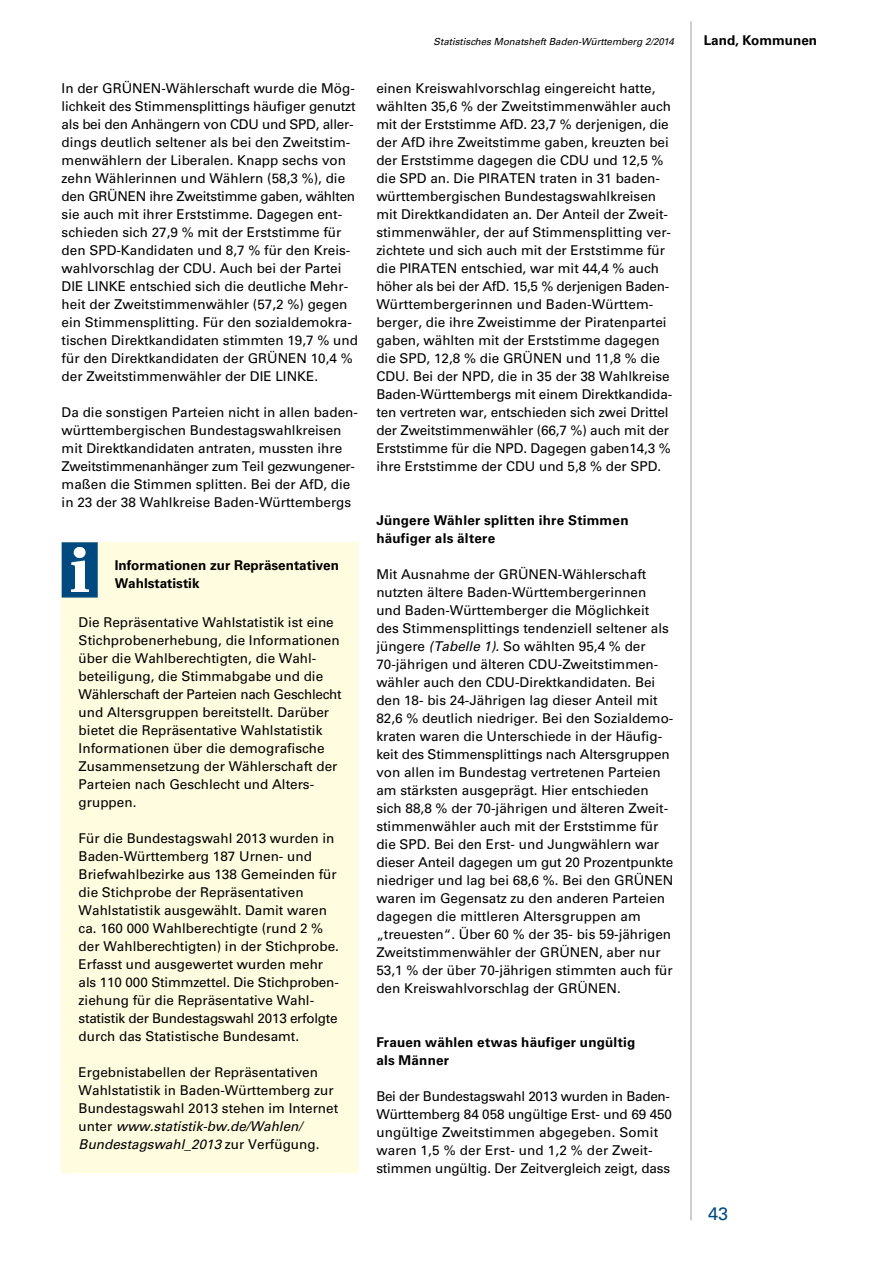
<style>
.page{position:relative;width:893px;height:1263px;background:#fff}
.page>*{position:absolute;margin:0;border:0;box-sizing:border-box;transform-origin:0 0}
.t1{font:18px "Univers";color:#004a7f}
.t2{font:13.5px/18px "Univers";color:#000}
.t3{font:700 13.5px/18px "Univers";letter-spacing:.015em;color:#000}
.t4{font:italic 9.75px "Univers";color:#000}
.s1{font-style:italic}
</style>
<div class="page">
<hr style="left:691px;top:21px;width:1px;height:1199px;background:#9c9e9f">
<div style="left:62px;top:543px;width:297px;height:630px;background:#fffcdf"></div>
<div style="left:62px;top:542px;width:36px;height:55px;background:#004a7f;border:2px solid #004a7f"></div>
<img style="left:71px;top:548px;width:17px;height:44px">
<p class="t2" style="left:62px;top:79px;width:298px">In der GRÜNEN-Wählerschaft wurde die Mög&shy;lichkeit des Stimmensplittings häufiger genutzt als bei den Anhängern von CDU und SPD, aller&shy;dings deutlich seltener als bei den Zweitstim&shy;menwählern der Liberalen. Knapp sechs von zehn Wählerinnen und Wählern (58,3 %), die den GRÜNEN ihre Zweitstimme gaben, wählten sie auch mit ihrer Erststimme. Dagegen ent&shy;schieden sich 27,9 % mit der Erststimme für den SPD-Kandidaten und 8,7 % für den Kreis&shy;wahlvorschlag der CDU. Auch bei der Partei DIE LINKE entschied sich die deutliche Mehr&shy;heit der Zweitstimmenwähler (57,2 %) gegen ein Stimmensplitting. Für den sozialdemokra&shy;tischen Direktkandidaten stimmten 19,7 % und für den Direktkandidaten der GRÜNEN 10,4 % der Zweitstimmenwähler der DIE LINKE.</p>
<p class="t2" style="left:62px;top:403px;width:298px">Da die sonstigen Parteien nicht in allen baden&shy;württembergischen Bundestagswahlkreisen mit Direktkandidaten antraten, mussten ihre Zweitstimmenanhänger zum Teil gezwungener&shy;maßen die Stimmen splitten. Bei der AfD, die in 23 der 38 Wahlkreise Baden-Württembergs</p>
<p class="t3" style="left:115px;top:556px;width:226px">Informationen zur Repräsentativen<br>Wahlstatistik</p>
<p class="t2" style="left:79px;top:613px;width:265px">Die Repräsentative Wahlstatistik ist eine Stichprobenerhebung, die Informationen über die Wahlberechtigten, die Wahl&shy;beteiligung, die Stimmabgabe und die Wählerschaft der Parteien nach Geschlecht und Altersgruppen bereitstellt. Darüber bietet die Repräsentative Wahlstatistik Informationen über die demografische Zusammensetzung der Wählerschaft der Parteien nach Geschlecht und Alters&shy;gruppen.</p>
<p class="t2" style="left:79px;top:829px;width:262px">Für die Bundestagswahl 2013 wurden in Baden-Württemberg 187 Urnen- und Briefwahlbezirke aus 138 Gemeinden für die Stichprobe der Repräsentativen Wahlstatistik ausgewählt. Damit waren ca. 160 000 Wahlberechtigte (rund 2 % der Wahlberechtigten) in der Stichprobe.<br>Erfasst und ausgewertet wurden mehr als 110 000 Stimmzettel. Die Stichproben&shy;ziehung für die Repräsentative Wahl&shy;statistik der Bundestagswahl 2013 erfolgte durch das Statistische Bundesamt.</p>
<p class="t2" style="left:79px;top:1063px;width:261px">Ergebnistabellen der Repräsentativen Wahlstatistik in Baden-Württemberg zur Bundestagswahl 2013 stehen im Internet unter <span class="s1">www.statistik-bw.de/Wahlen/ Bundestagswahl_2013</span> zur Verfügung.</p>
<p class="t4" style="left:434px;top:35px;width:242px">Statistisches Monatsheft Baden-Württemberg 2/2014</p>
<p class="t3" style="left:704px;top:31px;width:115px">Land, Kommunen</p>
<p class="t2" style="left:376px;top:79px;width:296px">einen Kreiswahlvorschlag eingereicht hatte, wählten 35,6 % der Zweitstimmenwähler auch mit der Erststimme AfD. 23,7 % derjenigen, die der AfD ihre Zweitstimme gaben, kreuzten bei der Erststimme dagegen die CDU und 12,5 % die SPD an. Die PIRATEN traten in 31 baden&shy;württembergischen Bundestagswahlkreisen mit Direktkandidaten an. Der Anteil der Zweit&shy;stimmenwähler, der auf Stimmensplitting ver&shy;zichtete und sich auch mit der Erststimme für die PIRATEN entschied, war mit 44,4 % auch höher als bei der AfD. 15,5 % derjenigen Baden-Württembergerinnen und Baden-Württem&shy;berger, die ihre Zweistimme der Piratenpartei gaben, wählten mit der Erststimme dagegen die SPD, 12,8 % die GRÜNEN und 11,8 % die CDU. Bei der NPD, die in 35 der 38 Wahlkreise Baden-Württembergs mit einem Direktkandida&shy;ten vertreten war, entschieden sich zwei Drittel der Zweitstimmenwähler (66,7 %) auch mit der Erststimme für die NPD. Dagegen gaben14,3 % ihre Erststimme der CDU und 5,8 % der SPD.</p>
<p class="t3" style="left:376px;top:511px;width:254px">Jüngere Wähler splitten ihre Stimmen häufiger als ältere</p>
<p class="t2" style="left:376px;top:565px;width:299px">Mit Ausnahme der GRÜNEN-Wählerschaft nutzten ältere Baden-Württembergerinnen und Baden-Württemberger die Möglichkeit des Stimmensplittings tendenziell seltener als jüngere <span class="s1">(Tabelle 1).</span> So wählten 95,4 % der 70-jährigen und älteren CDU-Zweitstimmen&shy;wähler auch den CDU-Direktkandidaten. Bei den 18- bis 24-Jährigen lag dieser Anteil mit 82,6 % deutlich niedriger. Bei den Sozialdemo&shy;kraten waren die Unterschiede in der Häufig&shy;keit des Stimmensplittings nach Altersgruppen von allen im Bundestag vertretenen Parteien am stärksten ausgeprägt. Hier entschieden sich 88,8 % der 70-jährigen und älteren Zweit&shy;stimmenwähler auch mit der Erststimme für die SPD. Bei den Erst- und Jungwählern war dieser Anteil dagegen um gut 20 Prozentpunkte niedriger und lag bei 68,6 %. Bei den GRÜNEN waren im Gegensatz zu den anderen Parteien dagegen die mittleren Altersgruppen am „treuesten“. Über 60 % der 35- bis 59-jährigen Zweitstimmenwähler der GRÜNEN, aber nur 53,1 % der über 70-jährigen stimmten auch für den Kreiswahlvorschlag der GRÜNEN.</p>
<p class="t3" style="left:376px;top:1033px;width:260px">Frauen wählen etwas häufiger ungültig als Männer</p>
<p class="t2" style="left:376px;top:1087px;width:297px">Bei der Bundestagswahl 2013 wurden in Baden-Württemberg 84 058 ungültige Erst- und 69 450 ungültige Zweitstimmen abgegeben. Somit waren 1,5 % der Erst- und 1,2 % der Zweit&shy;stimmen ungültig. Der Zeitvergleich zeigt, dass</p>
<h1 class="t1" style="left:708px;top:1203px;width:22px">43</h1>
</div>
